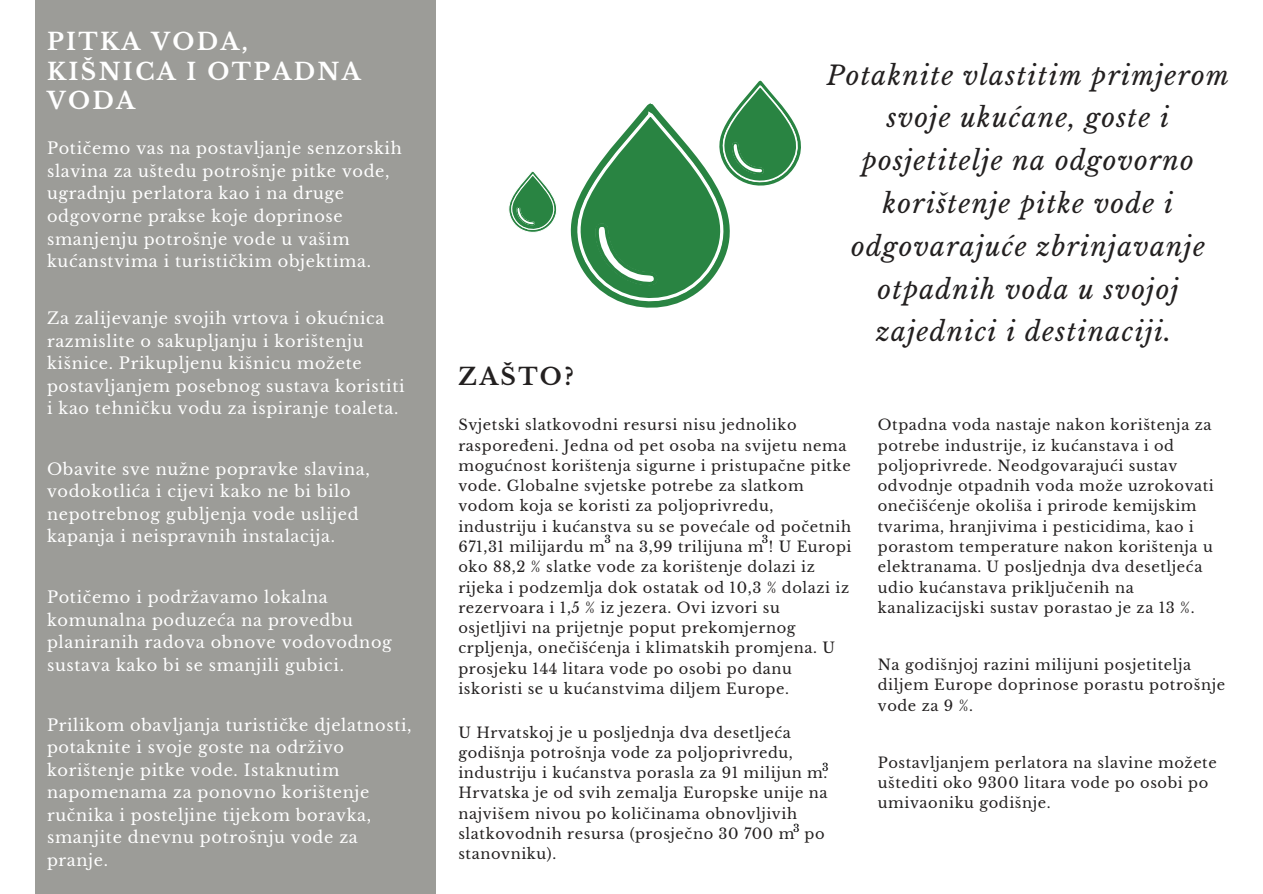
<style>
.page{position:relative;width:1263px;height:894px;background:#fff}
.page>*{position:absolute;margin:0;border:0;box-sizing:border-box;transform-origin:0 0}
.t1{font:italic 26.25px/42.8px "Libre Baskerville";letter-spacing:.05em;color:#232020;text-align:center}
.t2{font:700 23.4px/29.5px "Libre Baskerville";letter-spacing:.1em;color:#fff}
.t3{font:700 23.4px "Libre Baskerville";letter-spacing:.1em;color:#232020}
.t4{font:16.05px/22.5px "Libre Baskerville";letter-spacing:.04em;color:#fff}
.t5{font:14.7px/20.2px "Libre Baskerville";letter-spacing:.04em;color:#232020}
.t6{font:10.5px "Libre Baskerville";color:#000}
</style>
<div class="page">
<div style="left:36px;top:0;width:400px;height:893px;background:#9c9c98"></div>
<svg style="left:508px;top:80px;width:293px;height:228px"></svg>
<p class="t2" style="left:47px;top:27px;width:315px">PITKA VODA,<br>KIŠNICA I OTPADNA<br>VODA</p>
<p class="t4" style="left:47px;top:137px;width:356px">Potičemo vas na postavljanje senzorskih slavina za uštedu potrošnje pitke vode, ugradnju perlatora kao i na druge odgovorne prakse koje doprinose smanjenju potrošnje vode u vašim kućanstvima i turističkim objektima.</p>
<p class="t4" style="left:47px;top:307px;width:359px">Za zalijevanje svojih vrtova i okućnica razmislite o sakupljanju i korištenju kišnice. Prikupljenu kišnicu možete postavljanjem posebnog sustava koristiti i kao tehničku vodu za ispiranje toaleta.</p>
<p class="t4" style="left:47px;top:458px;width:324px">Obavite sve nužne popravke slavina, vodokotlića i cijevi kako ne bi bilo nepotrebnog gubljenja vode uslijed kapanja i neispravnih instalacija.</p>
<p class="t4" style="left:47px;top:586px;width:346px">Potičemo i podržavamo lokalna komunalna poduzeća na provedbu planiranih radova obnove vodovodnog sustava kako bi se smanjili gubici.</p>
<p class="t4" style="left:47px;top:713px;width:366px">Prilikom obavljanja turističke djelatnosti, potaknite i svoje goste na održivo korištenje pitke vode. Istaknutim napomenama za ponovno korištenje ručnika i posteljine tijekom boravka, smanjite dnevnu potrošnju vode za pranje.</p>
<p class="t3" style="left:458px;top:362px;width:117px">ZAŠTO?</p>
<p class="t1" style="left:827px;top:54px;width:404px">Potaknite vlastitim primjerom svoje ukućane, goste i posjetitelje na odgovorno korištenje pitke vode i odgovarajuće zbrinjavanje otpadnih voda u svojoj zajednici i destinaciji.</p>
<h1 class="t5" style="left:458px;top:415px;width:395px">Svjetski slatkovodni resursi nisu jednoliko raspoređeni. Jedna od pet osoba na svijetu nema mogućnost korištenja sigurne i pristupačne pitke vode. Globalne svjetske potrebe za slatkom vodom koja se koristi za poljoprivredu, industriju i kućanstva su se povećale od početnih 671,31 milijardu m na 3,99 trilijuna m ! U Europi oko 88,2 % slatke vode za korištenje dolazi iz rijeka i podzemlja dok ostatak od 10,3 % dolazi iz rezervoara i 1,5 % iz jezera. Ovi izvori su osjetljivi na prijetnje poput prekomjernog crpljenja, onečišćenja i klimatskih promjena. U prosjeku 144 litara vode po osobi po danu iskoristi se u kućanstvima diljem Europe.</h1>
<h2 class="t5" style="left:878px;top:415px;width:338px">Otpadna voda nastaje nakon korištenja za potrebe industrije, iz kućanstava i od poljoprivrede. Neodgovarajući sustav odvodnje otpadnih voda može uzrokovati onečišćenje okoliša i prirode kemijskim tvarima, hranjivima i pesticidima, kao i porastom temperature nakon korištenja u elektranama. U posljednja dva desetljeća udio kućanstava priključenih na kanalizacijski sustav porastao je za 13 %.</h2>
<p class="t5" style="left:458px;top:722px;width:371px">U Hrvatskoj je u posljednja dva desetljeća godišnja potrošnja vode za poljoprivredu, industriju i kućanstva porasla za 91 milijun m.<br>Hrvatska je od svih zemalja Europske unije na najvišem nivou po količinama obnovljivih slatkovodnih resursa (prosječno 30 700 m po stanovniku).</p>
<p class="t6" style="left:604px;top:532px;width:8px">3</p>
<p class="t6" style="left:762px;top:532px;width:8px">3</p>
<h2 class="t5" style="left:878px;top:654px;width:349px">Na godišnjoj razini milijuni posjetitelja diljem Europe doprinose porastu potrošnje vode za 9 %.</h2>
<p class="t5" style="left:878px;top:752px;width:340px">Postavljanjem perlatora na slavine možete uštediti oko 9300 litara vode po osobi po umivaoniku godišnje.</p>
<p class="t6" style="left:822px;top:760px;width:8px">3</p>
<p class="t6" style="left:793px;top:821px;width:8px">3</p>
</div>
